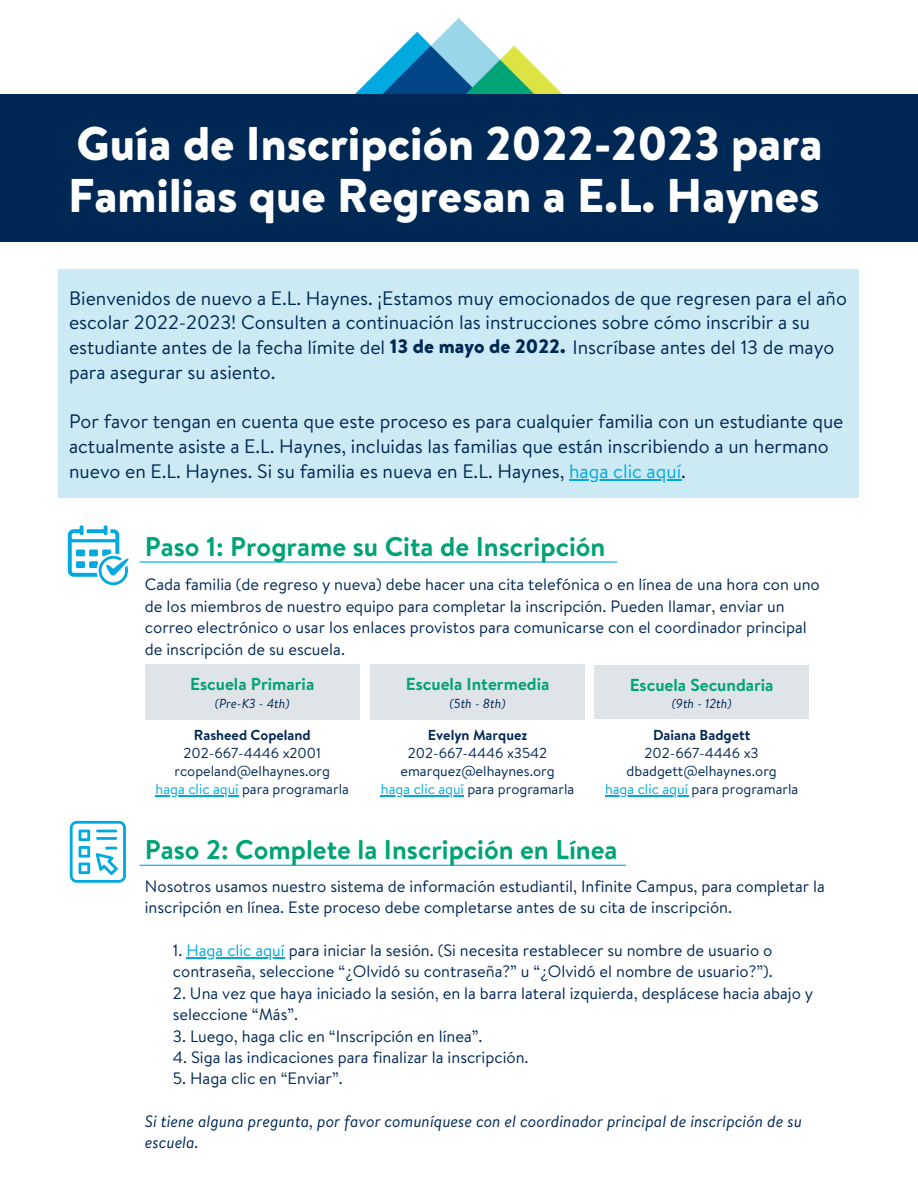
<style>
.page{position:relative;width:918px;height:1188px;background:#fff}
.page>*{position:absolute;margin:0;border:0;box-sizing:border-box;transform-origin:0 0}
.t1{font:900 47.25px/51.8px "Brandon Text";color:#fff}
.t2{font:700 27px "Brandon Text";color:#00a376}
.t3{font:19.5px/24.8px "Brandon Text";color:#002855}
.t4{font:700 17.4px "Brandon Text";color:#00a376}
.t5{font:16.5px/21.3px "Brandon Text";color:#002855}
.t6{font:italic 16.5px/21.3px "Brandon Text";color:#002855}
.t7{font:14.4px "Brandon Text";color:#002855}
.t8{font:700 14.4px "Brandon Text";color:#002855}
.t9{font:italic 13.05px "Brandon Text";color:#002855}
.s1{font-weight:900}
.s2{color:#00a9e0}
</style>
<div class="page">
<img style="left:355px;top:18px;width:208px;height:76px">
<hr style="left:140px;top:561px;width:477px;height:2px;background:#00a9e0">
<div style="left:145px;top:665px;width:215px;height:55px;background:#dfe4e9"></div>
<div style="left:370px;top:665px;width:215px;height:55px;background:#dfe4e9"></div>
<div style="left:594px;top:665px;width:215px;height:54px;background:#dfe4e9"></div>
<hr style="left:140px;top:865px;width:486px;height:1px;background:#00a9e0">
<svg style="left:68px;top:525px;width:61px;height:60px"></svg>
<svg style="left:70px;top:821px;width:56px;height:62px"></svg>
<div style="left:0;top:94px;width:918px;height:147px;background:#002855"></div>
<hr style="left:156px;top:796px;width:83px;height:1px;background:#00a9e0">
<hr style="left:381px;top:796px;width:83px;height:1px;background:#00a9e0">
<hr style="left:605px;top:796px;width:83px;height:1px;background:#00a9e0">
<hr style="left:186px;top:957px;width:99px;height:1px;background:#00a9e0">
<div style="left:58px;top:269px;width:801px;height:228px;background:#cceaf4"></div>
<hr style="left:569px;top:479px;width:112px;height:1px;background:#00a9e0">
<p class="t1" style="left:68px;top:117px;width:756px">Guía de Inscripción 2022-2023 para<br>Familias que Regresan a E.L. Haynes</p>
<p class="t3" style="left:69px;top:285px;width:779px">Bienvenidos de nuevo a E.L. Haynes. ¡Estamos muy emocionados de que regresen para el año escolar 2022-2023! Consulten a continuación las instrucciones sobre cómo inscribir a su estudiante antes de la fecha límite del <span class="s1">13 de mayo de 2022.</span> Inscríbase antes del 13 de mayo para asegurar su asiento.</p>
<p class="t3" style="left:69px;top:409px;width:776px">Por favor tengan en cuenta que este proceso es para cualquier familia con un estudiante que actualmente asiste a E.L. Haynes, incluidas las familias que están inscribiendo a un hermano nuevo en E.L. Haynes. Si su familia es nueva en E.L. Haynes, <span class="s2">haga clic aquí</span>.</p>
<p class="t2" style="left:145px;top:527px;width:462px">Paso 1: Programe su Cita de Inscripción</p>
<p class="t5" style="left:145px;top:574px;width:676px">Cada familia (de regreso y nueva) debe hacer una cita telefónica o en línea de una hora con uno de los miembros de nuestro equipo para completar la inscripción. Pueden llamar, enviar un correo electrónico o usar los enlaces provistos para comunicarse con el coordinador principal de inscripción de su escuela.</p>
<p class="t4" style="left:190px;top:672px;width:126px">Escuela Primaria</p>
<p class="t9" style="left:215px;top:694px;width:76px">(Pre-K3 - 4th)</p>
<p class="t4" style="left:630px;top:672px;width:146px">Escuela Secundaria</p>
<p class="t9" style="left:672px;top:694px;width:61px">(9th - 12th)</p>
<p class="t4" style="left:406px;top:672px;width:145px">Escuela Intermedia</p>
<p class="t9" style="left:450px;top:694px;width:58px">(5th - 8th)</p>
<p class="t8" style="left:194px;top:725px;width:118px">Rasheed Copeland</p>
<p class="t7" style="left:184px;top:743px;width:139px">202-667-4446 x2001</p>
<p class="t7" style="left:174px;top:761px;width:157px">rcopeland@elhaynes.org</p>
<p class="t7" style="left:156px;top:779px;width:195px"><span class="s2">haga clic aquí</span> para programarla</p>
<p class="t8" style="left:428px;top:725px;width:101px">Evelyn Marquez</p>
<p class="t7" style="left:408px;top:743px;width:141px">202-667-4446 x3542</p>
<p class="t7" style="left:400px;top:761px;width:156px">emarquez@elhaynes.org</p>
<p class="t7" style="left:381px;top:779px;width:195px"><span class="s2">haga clic aquí</span> para programarla</p>
<p class="t8" style="left:653px;top:725px;width:99px">Daiana Badgett</p>
<p class="t7" style="left:645px;top:743px;width:116px">202-667-4446 x3</p>
<p class="t7" style="left:627px;top:761px;width:152px">dbadgett@elhaynes.org</p>
<p class="t7" style="left:605px;top:779px;width:195px"><span class="s2">haga clic aquí</span> para programarla</p>
<p class="t2" style="left:145px;top:830px;width:474px">Paso 2: Complete la Inscripción en Línea</p>
<p class="t5" style="left:145px;top:875px;width:682px">Nosotros usamos nuestro sistema de información estudiantil, Infinite Campus, para completar la inscripción en línea. Este proceso debe completarse antes de su cita de inscripción.</p>
<p class="t5" style="left:173px;top:939px;width:601px">1. <span class="s2">Haga clic aquí</span> para iniciar la sesión. (Si necesita restablecer su nombre de usuario o contraseña, seleccione “¿Olvidó su contraseña?” u “¿Olvidó el nombre de usuario?”).</p>
<p class="t5" style="left:173px;top:982px;width:642px">2. Una vez que haya iniciado la sesión, en la barra lateral izquierda, desplácese hacia abajo y seleccione “Más”.</p>
<p class="t5" style="left:173px;top:1025px;width:311px">3. Luego, haga clic en “Inscripción en línea”.</p>
<p class="t5" style="left:173px;top:1046px;width:357px">4. Siga las indicaciones para finalizar la inscripción.</p>
<p class="t5" style="left:173px;top:1068px;width:171px">5. Haga clic en “Enviar”.</p>
<p class="t6" style="left:145px;top:1110px;width:659px">Si tiene alguna pregunta, por favor comuníquese con el coordinador principal de inscripción de su escuela.</p>
</div>
